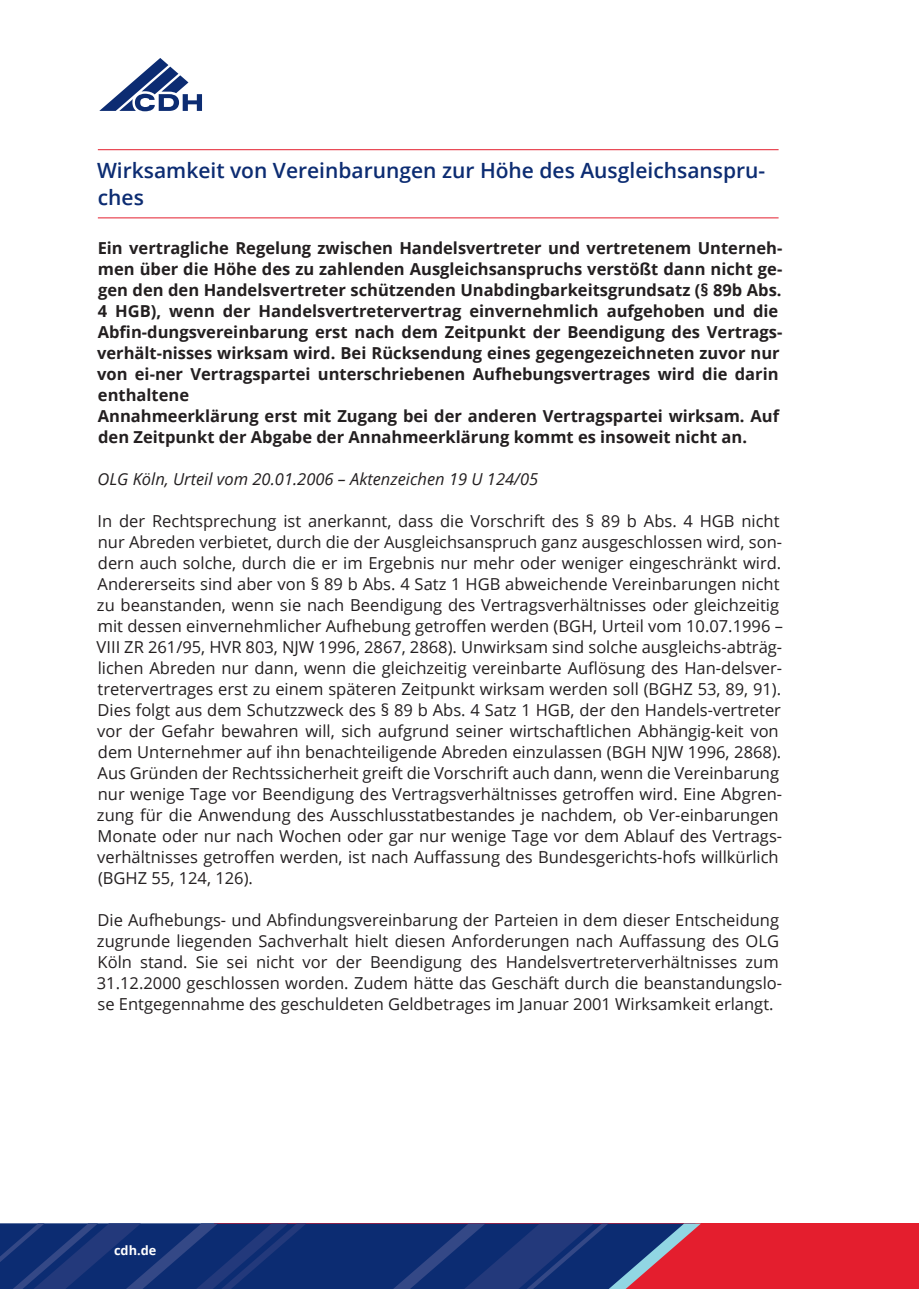
<style>
.page{position:relative;width:919px;height:1289px;background:#fff}
.page>*{position:absolute;margin:0;border:0;box-sizing:border-box;transform-origin:0 0}
.t1{font:600 21px/27px "Open Sans";color:#0c2c72}
.t2{font:16.5px/21px "Open Sans";color:#231f20}
.t3{font:700 16.5px/21px "Open Sans";color:#231f20}
.t4{font:italic 16.5px "Open Sans";color:#231f20}
.t5{font:700 12.75px "Open Sans";color:#fff}
</style>
<div class="page">
<svg style="left:99px;top:58px;width:103px;height:53px"></svg>
<div style="left:215px;top:1223px;width:703px;height:65px;background:#e41e2e"></div>
<svg style="left:0;top:1223px;width:701px;height:65px;background:#223373"></svg>
<hr style="left:98px;top:149px;width:680px;height:1px;background:#e41e2e">
<hr style="left:98px;top:217px;width:680px;height:1px;background:#e41e2e">
<p class="t1" style="left:97px;top:156px;width:669px">Wirksamkeit von Vereinbarungen zur Höhe des Ausgleichsanspru&shy;ches</p>
<p class="t3" style="left:97px;top:237px;width:686px">Ein vertragliche Regelung zwischen Handelsvertreter und vertretenem Unterneh&shy;men über die Höhe des zu zahlenden Ausgleichsanspruchs verstößt dann nicht ge&shy;gen den den Handelsvertreter schützenden Unabdingbarkeitsgrundsatz (§ 89b Abs.<br>4 HGB), wenn der Handelsvertretervertrag einvernehmlich aufgehoben und die Abfin-dungsvereinbarung erst nach dem Zeitpunkt der Beendigung des Vertrags&shy;verhält-nisses wirksam wird. Bei Rücksendung eines gegengezeichneten zuvor nur von ei-ner Vertragspartei unterschriebenen Aufhebungsvertrages wird die darin enthaltene<br>Annahmeerklärung erst mit Zugang bei der anderen Vertragspartei wirksam. Auf den Zeitpunkt der Abgabe der Annahmeerklärung kommt es insoweit nicht an.</p>
<p class="t4" style="left:97px;top:468px;width:442px">OLG Köln, Urteil vom 20.01.2006 – Aktenzeichen 19 U 124/05</p>
<p class="t2" style="left:97px;top:510px;width:687px">In der Rechtsprechung ist anerkannt, dass die Vorschrift des § 89 b Abs. 4 HGB nicht nur Abreden verbietet, durch die der Ausgleichsanspruch ganz ausgeschlossen wird, son&shy;dern auch solche, durch die er im Ergebnis nur mehr oder weniger eingeschränkt wird.<br>Andererseits sind aber von § 89 b Abs. 4 Satz 1 HGB abweichende Vereinbarungen nicht zu beanstanden, wenn sie nach Beendigung des Vertragsverhältnisses oder gleichzeitig mit dessen einvernehmlicher Aufhebung getroffen werden (BGH, Urteil vom 10.07.1996 – VIII ZR 261/95, HVR 803, NJW 1996, 2867, 2868). Unwirksam sind solche ausgleichs-abträg&shy;lichen Abreden nur dann, wenn die gleichzeitig vereinbarte Auflösung des Han-delsver&shy;tretervertrages erst zu einem späteren Zeitpunkt wirksam werden soll (BGHZ 53, 89, 91).<br>Dies folgt aus dem Schutzzweck des § 89 b Abs. 4 Satz 1 HGB, der den Handels-vertreter vor der Gefahr bewahren will, sich aufgrund seiner wirtschaftlichen Abhängig-keit von dem Unternehmer auf ihn benachteiligende Abreden einzulassen (BGH NJW 1996, 2868).<br>Aus Gründen der Rechtssicherheit greift die Vorschrift auch dann, wenn die Vereinbarung nur wenige Tage vor Beendigung des Vertragsverhältnisses getroffen wird. Eine Abgren&shy;zung für die Anwendung des Ausschlusstatbestandes je nachdem, ob Ver-einbarungen Monate oder nur nach Wochen oder gar nur wenige Tage vor dem Ablauf des Vertrags&shy;verhältnisses getroffen werden, ist nach Auffassung des Bundesgerichts-hofs willkürlich (BGHZ 55, 124, 126).</p>
<p class="t2" style="left:97px;top:909px;width:686px">Die Aufhebungs- und Abfindungsvereinbarung der Parteien in dem dieser Entscheidung zugrunde liegenden Sachverhalt hielt diesen Anforderungen nach Auffassung des OLG Köln stand. Sie sei nicht vor der Beendigung des Handelsvertreterverhältnisses zum 31.12.2000 geschlossen worden. Zudem hätte das Geschäft durch die beanstandungslo&shy;se Entgegennahme des geschuldeten Geldbetrages im Januar 2001 Wirksamkeit erlangt.</p>
<p class="t5" style="left:114px;top:1241px;width:44px">cdh.de</p>
</div>
